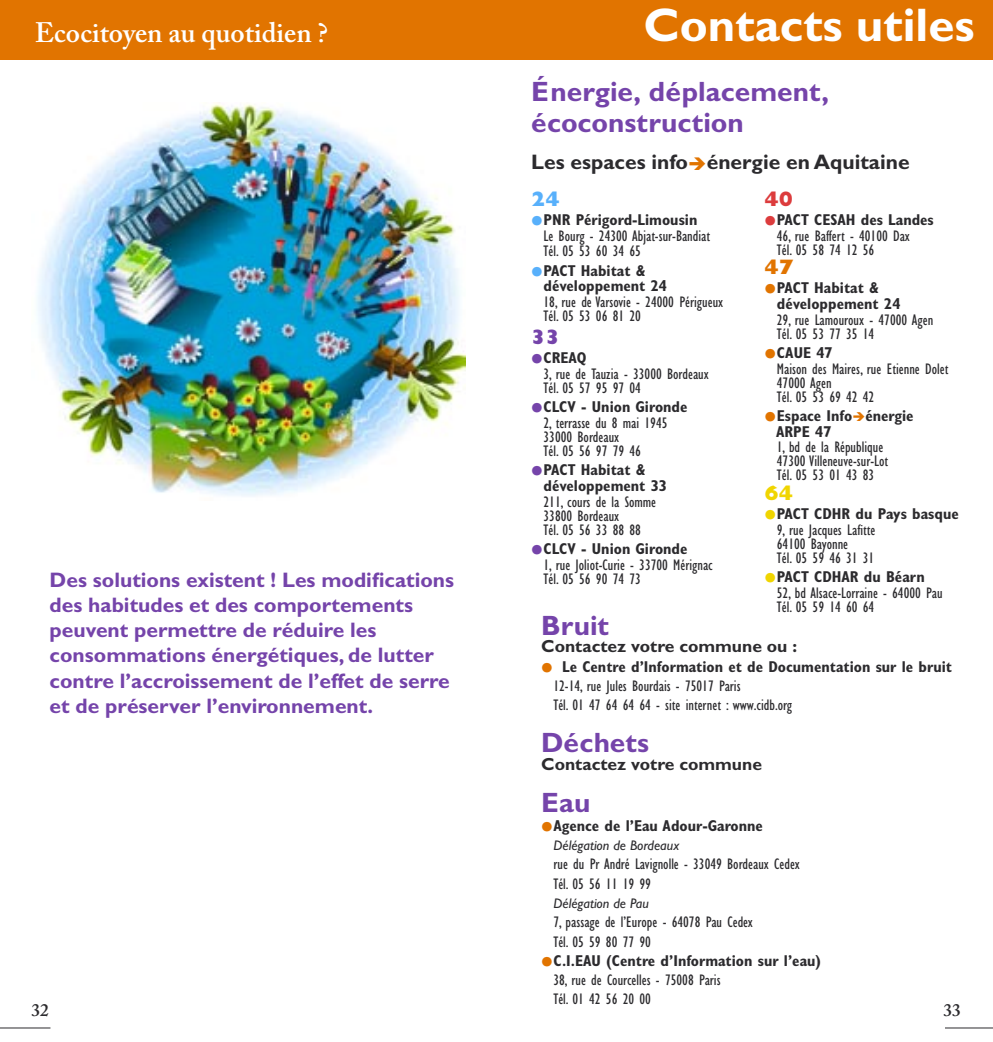
<style>
.page{position:relative;width:993px;height:1042px;background:#fff}
.page>*{position:absolute;margin:0;border:0;box-sizing:border-box;transform-origin:0 0}
.t1{font:700 47.25px "Gill Sans";color:#fff}
.t2{font:700 28px/31.5px "Gill Sans";letter-spacing:.005em;color:#7544aa}
.t3{font:600 28px "Adobe Caslon Pro";color:#fff}
.t4{font:700 21px/25.2px "Gill Sans";color:#7544aa}
.t5{font:700 21px "Gill Sans";color:#2c2b2e}
.t6{font:800 21px "Gill Sans";color:#58b0fb}
.t7{font:800 21px "Gill Sans";color:#7544aa}
.t8{font:800 21px "Gill Sans";color:#dc3c3d}
.t9{font:800 21px "Gill Sans";color:#e17400}
.t10{font:800 21px "Gill Sans";color:#f0d500}
.t11{font:700 17.5px "Gill Sans";color:#2c2b2e}
.t12{font:600 17.5px "Adobe Caslon Pro";color:#2c2b2e}
.t13{font:condensed 15.75px/14px "Gill Sans";color:#2c2b2e}
.t14{font:700 condensed 15.75px/15.8px "Gill Sans";color:#2c2b2e}
.t15{font:italic 14px "Gill Sans";color:#2c2b2e}
.s1{color:#e17400}
.s2{font-weight:700;font-stretch:normal;font-size:33.25px;color:#58b0fb}
.s3{font-weight:700}
.s4{font-stretch:normal;font-size:33.25px;color:#58b0fb}
.s5{font-weight:700;font-stretch:normal;font-size:33.25px;color:#7544aa}
.s6{font-stretch:normal;font-size:33.25px;color:#7544aa}
.s7{font-weight:700;font-stretch:normal;font-size:33.25px;color:#dc3c3d}
.s8{font-stretch:normal;font-size:33.25px;color:#e17400}
.s9{font-weight:700;font-stretch:normal;font-size:33.25px;color:#e17400}
.s10{font-stretch:normal;font-size:33.25px;color:#f0d500}
.s11{font-weight:400}
.s12{font-weight:700;font-stretch:normal;font-size:33.25px;color:#f0d500}
</style>
<div class="page">
<hr style="left:0;top:1027px;width:50px;height:1px;background:#2c2b2e">
<hr style="left:944px;top:1027px;width:48px;height:1px;background:#2c2b2e">
<div style="left:496px;top:0;width:496px;height:60px;background:#e17400"></div>
<div style="left:0;top:0;width:496px;height:60px;background:#e17400"></div>
<img style="left:37px;top:103px;width:428px;height:393px">
<h2 class="t3" style="left:35px;top:16px;width:295px">Ecocitoyen au quotidien ?</h2>
<h1 class="t1" style="left:643px;top:-3px;width:333px">Contacts utiles</h1>
<h2 class="t2" style="left:531px;top:75px;width:299px">Énergie, déplacement, écoconstruction</h2>
<h3 class="t5" style="left:531px;top:149px;width:380px">Les espaces info<span class="s1">➔</span>énergie en Aquitaine</h3>
<h3 class="t6" style="left:531px;top:186px;width:30px">24</h3>
<p class="t13" style="left:543px;top:212px;width:168px;line-height:15.8px;text-indent:-12px"><span class="s2">•</span><span class="s3">PNR Périgord-Limousin<br></span>Le Bourg - 24300 Abjat-sur-Bandiat<br>Tél. 05 53 60 34 65</p>
<p class="t14" style="left:543px;top:262px;width:125px;text-indent:-12px"><span class="s4">•</span>PACT Habitat &amp; développement 24</p>
<p class="t13" style="left:543px;top:295px;width:181px">18, rue de Varsovie - 24000 Périgueux<br>Tél. 05 53 06 81 20</p>
<h3 class="t7" style="left:531px;top:324px;width:30px">33</h3>
<p class="t13" style="left:543px;top:351px;width:167px;line-height:15.8px;text-indent:-12px"><span class="s5">•</span><span class="s3">CREAQ<br></span>3, rue de Tauzia - 33000 Bordeaux</p>
<p class="t13" style="left:543px;top:381px;width:99px">Tél. 05 57 95 97 04</p>
<p class="t13" style="left:531px;top:400px;width:158px;line-height:15.8px;text-align:center"><span class="s5">•</span><span class="s3">CLCV - Union Gironde<br></span>2, terrasse du 8 mai 1945</p>
<p class="t13" style="left:543px;top:430px;width:99px">33000 Bordeaux<br>Tél. 05 56 97 79 46</p>
<p class="t14" style="left:543px;top:462px;width:125px;text-indent:-12px"><span class="s6">•</span>PACT Habitat &amp; développement 33</p>
<p class="t13" style="left:543px;top:495px;width:114px">211, cours de la Somme<br>33800 Bordeaux<br>Tél. 05 56 33 88 88</p>
<p class="t13" style="left:543px;top:541px;width:171px;line-height:15.8px;text-indent:-12px"><span class="s5">•</span><span class="s3">CLCV - Union Gironde<br></span>1, rue Joliot-Curie - 33700 Mérignac</p>
<p class="t13" style="left:543px;top:572px;width:99px">Tél. 05 56 90 74 73</p>
<h3 class="t8" style="left:764px;top:186px;width:30px">40</h3>
<p class="t13" style="left:776px;top:212px;width:158px;line-height:15.8px;text-indent:-12px"><span class="s7">•</span><span class="s3">PACT CESAH des Landes<br></span>46, rue Baffert - 40100 Dax</p>
<p class="t13" style="left:776px;top:243px;width:99px">Tél. 05 58 74 12 56</p>
<h3 class="t9" style="left:764px;top:254px;width:30px">47</h3>
<p class="t14" style="left:776px;top:280px;width:125px;text-indent:-12px"><span class="s8">•</span>PACT Habitat &amp; développement 24</p>
<p class="t13" style="left:776px;top:313px;width:158px">29, rue Lamouroux - 47000 Agen<br>Tél. 05 53 77 35 14</p>
<p class="t13" style="left:776px;top:345px;width:173px;line-height:15.8px;text-indent:-12px"><span class="s9">•</span><span class="s3">CAUE 47<br></span>Maison des Maires, rue Etienne Dolet</p>
<p class="t13" style="left:776px;top:376px;width:99px">47000 Agen<br>Tél. 05 53 69 42 42</p>
<p class="t14" style="left:776px;top:407px;width:139px;text-indent:-12px"><span class="s8">•</span>Espace Info<span class="s1">➔</span>énergie<br>ARPE 47</p>
<p class="t13" style="left:776px;top:441px;width:113px">1, bd de la République<br>47300 Villeneuve-sur-Lot<br>Tél. 05 53 01 43 83</p>
<h3 class="t10" style="left:764px;top:480px;width:30px">64</h3>
<p class="t14" style="left:776px;top:505px;width:183px;text-indent:-12px"><span class="s10">•</span>PACT CDHR du Pays basque<br><span class="s11">9, rue Jacques Lafitte</span></p>
<p class="t13" style="left:776px;top:537px;width:99px">64100 Bayonne<br>Tél. 05 59 46 31 31</p>
<p class="t13" style="left:776px;top:569px;width:167px;line-height:15.8px;text-indent:-12px"><span class="s12">•</span><span class="s3">PACT CDHAR du Béarn<br></span>52, bd Alsace-Lorraine - 64000 Pau</p>
<p class="t13" style="left:776px;top:600px;width:99px">Tél. 05 59 14 60 64</p>
<h3 class="t4" style="left:50px;top:567px;width:406px">Des solutions existent ! Les modifications des habitudes et des comportements peuvent permettre de réduire les consommations énergétiques, de lutter contre l’accroissement de l’effet de serre et de préserver l’environnement.</h3>
<h2 class="t2" style="left:541px;top:609px;width:69px">Bruit</h2>
<p class="t11" style="left:541px;top:636px;width:257px">Contactez votre commune ou :</p>
<p class="t13" style="left:553px;top:657px;width:400px;line-height:19.2px;text-indent:-12px"><span class="s9">•</span> <span class="s3">Le Centre d’Information et de Documentation sur le bruit<br></span>12-14, rue Jules Bourdais - 75017 Paris<br>Tél. 01 47 64 64 64 - site internet : www.cidb.org</p>
<h2 class="t2" style="left:541px;top:726px;width:109px">Déchets</h2>
<p class="t11" style="left:541px;top:753px;width:222px">Contactez votre commune</p>
<h2 class="t2" style="left:541px;top:786px;width:51px">Eau</h2>
<p class="t14" style="left:541px;top:817px;width:223px"><span class="s8">•</span>Agence de l’Eau Adour-Garonne</p>
<p class="t15" style="left:553px;top:837px;width:127px">Délégation de Bordeaux</p>
<p class="t13" style="left:553px;top:855px;width:248px;line-height:19.2px">rue du Pr André Lavignolle - 33049 Bordeaux Cedex<br>Tél. 05 56 11 19 99</p>
<p class="t15" style="left:553px;top:895px;width:97px">Délégation de Pau</p>
<p class="t13" style="left:553px;top:913px;width:201px;line-height:19.2px">7, passage de l’Europe - 64078 Pau Cedex<br>Tél. 05 59 80 77 90</p>
<p class="t13" style="left:553px;top:951px;width:269px;line-height:19.2px;text-indent:-12px"><span class="s9">•</span><span class="s3">C.I.EAU (Centre d’Information sur l’eau)<br></span>38, rue de Courcelles - 75008 Paris<br>Tél. 01 42 56 20 00</p>
<p class="t12" style="left:31px;top:999px;width:19px">32</p>
<p class="t12" style="left:943px;top:999px;width:19px">33</p>
</div>
